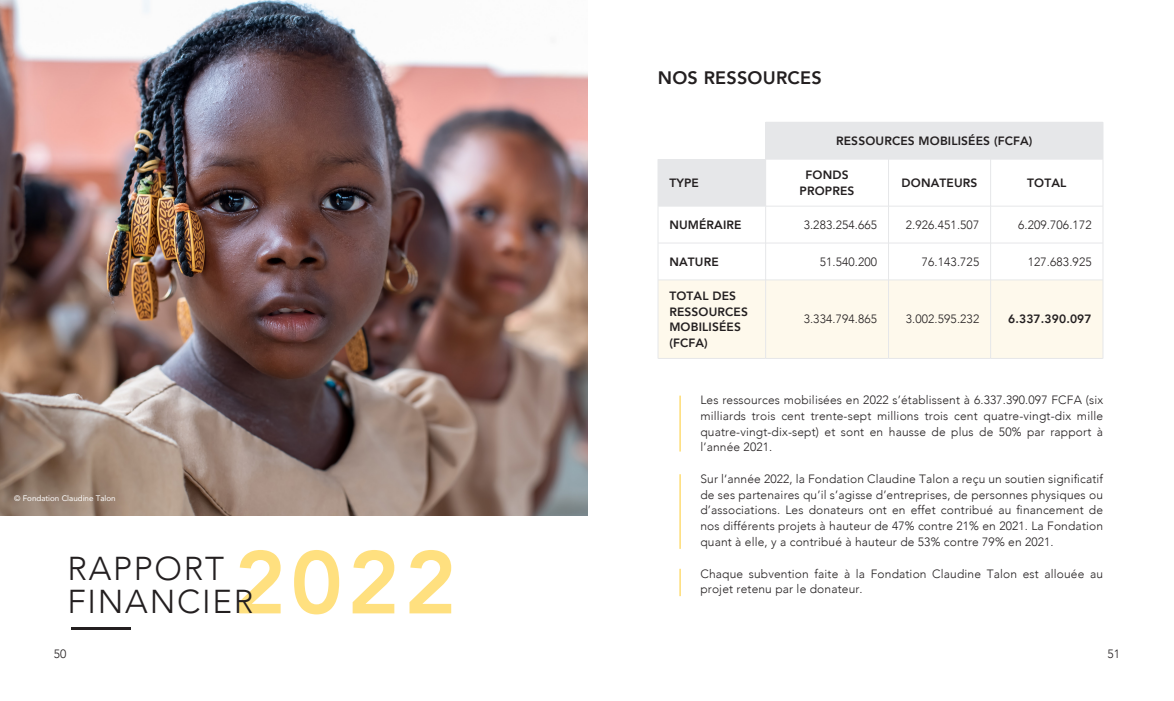
<style>
.page{position:relative;width:1174px;height:701px;background:#fff}
.page>*{position:absolute;margin:0;border:0;box-sizing:border-box;transform-origin:0 0}
.grand_titre{font:800 88px "Avenir";color:#ffe07f}
.grand_titre-2{font:300 33px "Avenir";letter-spacing:.055em;color:#231f20}
.t1{font:800 18px "Avenir";letter-spacing:.01em;color:#231f20}
.t2{font:300 12px/15.8px "Avenir";letter-spacing:.01em;color:#231f20;text-align:justify}
.t3{font:800 12px/15.8px "Avenir";letter-spacing:.01em;color:#231f20;text-align:center}
.t4{font:8px "Avenir";color:#fff}
</style>
<div class="page">
<img style="left:0;top:0;width:587px;height:515px">
<div style="left:765px;top:122px;width:338px;height:37px;background:#e6e7e9"></div>
<div style="left:658px;top:159px;width:107px;height:47px;background:#e6e7e9"></div>
<svg style="left:991px;top:205px;width:111px;height:38px"></svg>
<div style="left:659px;top:280px;width:443px;height:78px;background:#fef9ec"></div>
<hr style="left:765px;top:159px;width:123px;height:1px;background:#e6e7e9">
<hr style="left:765px;top:159px;width:1px;height:47px;background:#e6e7e9">
<hr style="left:888px;top:159px;width:102px;height:1px;background:#e6e7e9">
<hr style="left:888px;top:159px;width:1px;height:47px;background:#e6e7e9">
<hr style="left:990px;top:159px;width:112px;height:1px;background:#e6e7e9">
<hr style="left:990px;top:159px;width:1px;height:47px;background:#e6e7e9">
<hr style="left:1102px;top:159px;width:1px;height:47px;background:#e6e7e9">
<hr style="left:658px;top:206px;width:107px;height:1px;background:#e6e7e9">
<hr style="left:658px;top:206px;width:1px;height:37px;background:#e6e7e9">
<hr style="left:765px;top:206px;width:123px;height:1px;background:#e6e7e9">
<hr style="left:765px;top:206px;width:1px;height:37px;background:#e6e7e9">
<hr style="left:888px;top:206px;width:102px;height:1px;background:#e6e7e9">
<hr style="left:888px;top:206px;width:1px;height:37px;background:#e6e7e9">
<hr style="left:990px;top:206px;width:112px;height:1px;background:#e6e7e9">
<hr style="left:990px;top:206px;width:1px;height:37px;background:#e6e7e9">
<hr style="left:1102px;top:206px;width:1px;height:37px;background:#e6e7e9">
<hr style="left:658px;top:243px;width:107px;height:1px;background:#e6e7e9">
<hr style="left:658px;top:243px;width:1px;height:37px;background:#e6e7e9">
<hr style="left:765px;top:243px;width:123px;height:1px;background:#e6e7e9">
<hr style="left:765px;top:243px;width:1px;height:37px;background:#e6e7e9">
<hr style="left:888px;top:243px;width:102px;height:1px;background:#e6e7e9">
<hr style="left:888px;top:243px;width:1px;height:37px;background:#e6e7e9">
<hr style="left:990px;top:243px;width:112px;height:1px;background:#e6e7e9">
<hr style="left:990px;top:243px;width:1px;height:37px;background:#e6e7e9">
<hr style="left:1102px;top:243px;width:1px;height:37px;background:#e6e7e9">
<hr style="left:658px;top:279px;width:107px;height:1px;background:#e6e7e9">
<hr style="left:658px;top:280px;width:1px;height:78px;background:#e6e7e9">
<hr style="left:765px;top:279px;width:123px;height:1px;background:#e6e7e9">
<hr style="left:765px;top:280px;width:1px;height:78px;background:#e6e7e9">
<hr style="left:888px;top:279px;width:102px;height:1px;background:#e6e7e9">
<hr style="left:888px;top:280px;width:1px;height:78px;background:#e6e7e9">
<hr style="left:990px;top:279px;width:112px;height:1px;background:#e6e7e9">
<hr style="left:990px;top:280px;width:1px;height:78px;background:#e6e7e9">
<hr style="left:1102px;top:280px;width:1px;height:78px;background:#e6e7e9">
<hr style="left:658px;top:358px;width:107px;height:1px;background:#e6e7e9">
<hr style="left:765px;top:358px;width:123px;height:1px;background:#e6e7e9">
<hr style="left:888px;top:358px;width:102px;height:1px;background:#e6e7e9">
<hr style="left:990px;top:358px;width:112px;height:1px;background:#e6e7e9">
<hr style="left:679px;top:395px;width:1px;height:56px;background:#fecb2f">
<hr style="left:679px;top:474px;width:1px;height:74px;background:#fecb2f">
<svg style="left:679px;top:568px;width:1px;height:27px"></svg>
<hr style="left:71px;top:626px;width:59px;height:3px;background:#231f20">
<p class="t1" style="left:658px;top:63px;width:165px">NOS RESSOURCES</p>
<p class="t3" style="left:836px;top:133px;width:198px">RESSOURCES MOBILISÉES (FCFA)</p>
<p class="t4" style="left:14px;top:491px;width:103px">© Fondation Claudine Talon</p>
<p class="grand_titre" style="left:234px;top:514px;width:224px">2022</p>
<p class="grand_titre-2" style="left:67px;top:549px;width:158px">RAPPORT</p>
<p class="grand_titre-2" style="left:67px;top:582px;width:188px">FINANCIER</p>
<p class="t3" style="left:669px;top:175px;width:31px">TYPE</p>
<p class="t3" style="left:799px;top:167px;width:56px">FONDS<br>PROPRES</p>
<p class="t3" style="left:901px;top:175px;width:77px">DONATEURS</p>
<p class="t3" style="left:1027px;top:175px;width:41px">TOTAL</p>
<p class="t3" style="left:669px;top:217px;width:74px">NUMÉRAIRE</p>
<p class="t2" style="left:803px;top:217px;width:75px">3.283.254.665</p>
<p class="t2" style="left:905px;top:217px;width:75px">2.926.451.507</p>
<p class="t2" style="left:1018px;top:217px;width:75px">6.209.706.172</p>
<p class="t3" style="left:669px;top:253px;width:51px">NATURE</p>
<p class="t2" style="left:819px;top:253px;width:59px">51.540.200</p>
<p class="t2" style="left:921px;top:253px;width:59px">76.143.725</p>
<p class="t2" style="left:1027px;top:253px;width:65px">127.683.925</p>
<p class="t3" style="left:669px;top:287px;width:80px;text-align:left">TOTAL DES<br>RESSOURCES<br>MOBILISÉES (FCFA)</p>
<p class="t2" style="left:803px;top:311px;width:75px">3.334.794.865</p>
<p class="t2" style="left:905px;top:311px;width:75px">3.002.595.232</p>
<p class="t3" style="left:1008px;top:311px;width:85px">6.337.390.097</p>
<p class="t2" style="left:700px;top:392px;width:404px">Les ressources mobilisées en 2022 s’établissent à 6.337.390.097 FCFA (six milliards trois cent trente-sept millions trois cent quatre-vingt-dix mille quatre-vingt-dix-sept) et sont en hausse de plus de 50% par rapport à l’année 2021.</p>
<p class="t2" style="left:700px;top:470px;width:404px">Sur l‘année 2022, la Fondation Claudine Talon a reçu un soutien significatif de ses partenaires qu’il s’agisse d’entreprises, de personnes physiques ou d’associations. Les donateurs ont en effet contribué au financement de nos différents projets à hauteur de 47% contre 21% en 2021. La Fondation quant à elle, y a contribué à hauteur de 53% contre 79% en 2021.</p>
<p class="t2" style="left:700px;top:565px;width:404px">Chaque subvention faite à la Fondation Claudine Talon est allouée au projet retenu par le donateur.</p>
<p class="t2" style="left:54px;top:646px;width:14px">50</p>
<p class="t2" style="left:1107px;top:646px;width:14px">51</p>
</div>
